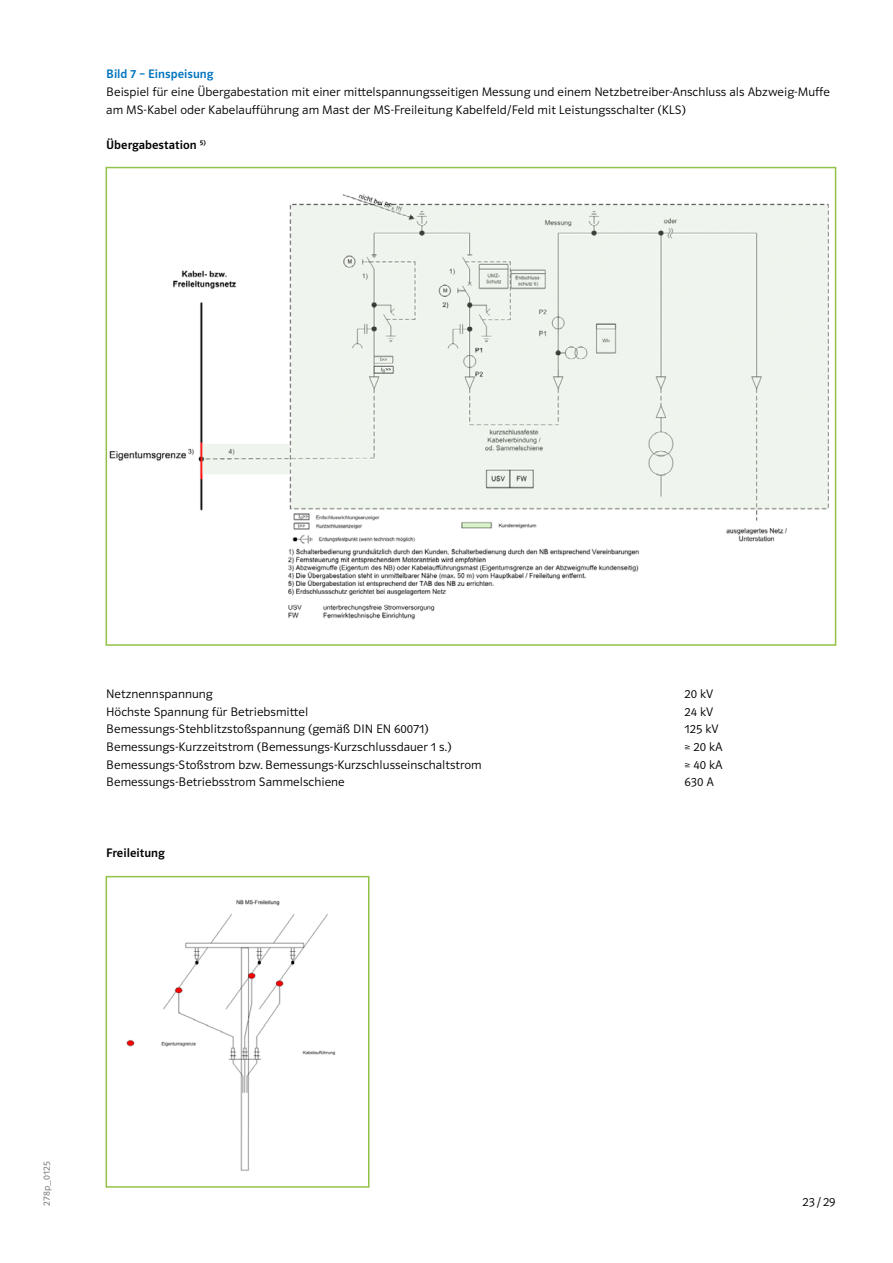
<style>
.page{position:relative;width:893px;height:1263px;background:#fff}
.page>*{position:absolute;margin:0;border:0;box-sizing:border-box;transform-origin:0 0}
.Fließtext_2{font:12.75px/17.7px "Polo 11 Neu Leicht";color:#000}
.Fließtext_2-2{font:12.75px "Polo 11 Neu Krftg";color:#000}
.Zwischenheadline_3{font:12.75px "Polo 11 Neu Krftg";color:#0074be}
.t1{font:9.75px "Polo 11 Neu Leicht";color:#6e6e6e}
</style>
<div class="page">
<img style="left:109px;top:194px;width:720px;height:426px">
<div style="left:106px;top:167px;width:730px;height:479px;border:2px solid #93c248"></div>
<img style="left:126px;top:899px;width:210px;height:272px">
<div style="left:106px;top:876px;width:263px;height:312px;border:2px solid #93c248"></div>
<p class="Zwischenheadline_3" style="left:106px;top:67px;width:109px">Bild 7 – Einspeisung</p>
<p class="Fließtext_2" style="left:106px;top:83px;width:725px">Beispiel für eine Übergabestation mit einer mittelspannungsseitigen Messung und einem Netzbetreiber-Anschluss als Abzweig-Muffe am MS-Kabel oder Kabelaufführung am Mast der MS-Freileitung Kabelfeld/Feld mit Leistungsschalter (KLS)</p>
<p class="Fließtext_2-2" style="left:106px;top:138px;width:101px">Übergabestation <sup>5)</sup></p>
<p class="Fließtext_2" style="left:106px;top:685px;width:108px">Netznennspannung</p>
<p class="Fließtext_2" style="left:685px;top:685px;width:30px">20 kV</p>
<p class="Fließtext_2" style="left:106px;top:702px;width:203px">Höchste Spannung für Betriebsmittel</p>
<p class="Fließtext_2" style="left:685px;top:702px;width:30px">24 kV</p>
<p class="Fließtext_2" style="left:106px;top:720px;width:324px">Bemessungs-Stehblitzstoßspannung (gemäß DIN EN 60071)</p>
<p class="Fließtext_2" style="left:685px;top:720px;width:35px">125 kV</p>
<p class="Fließtext_2" style="left:106px;top:738px;width:347px">Bemessungs-Kurzzeitstrom (Bemessungs-Kurzschlussdauer 1 s.)</p>
<p class="Fließtext_2" style="left:685px;top:738px;width:40px">≥ 20 kA</p>
<p class="Fließtext_2" style="left:106px;top:755px;width:377px">Bemessungs-Stoßstrom bzw. Bemessungs-Kurzschlusseinschaltstrom</p>
<p class="Fließtext_2" style="left:685px;top:755px;width:40px">≥ 40 kA</p>
<p class="Fließtext_2" style="left:106px;top:773px;width:240px">Bemessungs-Betriebsstrom Sammelschiene</p>
<p class="Fließtext_2" style="left:685px;top:773px;width:31px">630 A</p>
<p class="Fließtext_2-2" style="left:106px;top:846px;width:60px">Freileitung</p>
<p class="t1" style="left:41px;top:1205px;width:45px;rotate:-90deg">278p_0125</p>
<p class="Fließtext_2" style="left:802px;top:1192px;width:35px">23/29</p>
</div>
